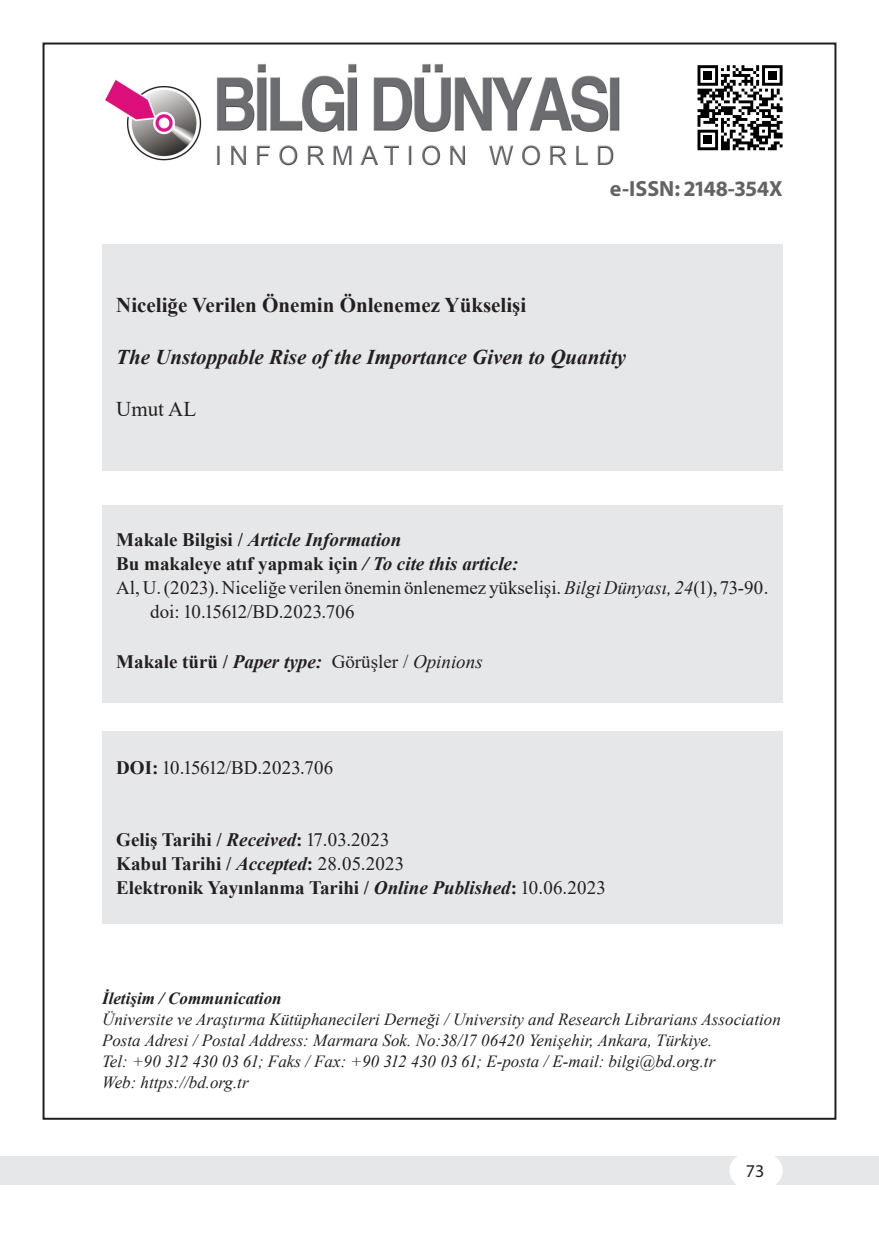
<style>
.page{position:relative;width:879px;height:1253px;background:#fff}
.page>*{position:absolute;margin:0;border:0;box-sizing:border-box;transform-origin:0 0}
.t1{font:700 22px "Myriad Pro";color:#636366}
.Title_Page_Article_Title_2{font:italic 700 21px "Times New Roman";color:#231f20}
.Title_Page_Article_Title_1{font:700 21px "Times New Roman";color:#231f20}
.Title_Page_Authors{font:21px "Times New Roman";color:#231f20}
.Article_Info{font:700 19px/24px "Times New Roman";color:#231f20}
.Cite_as{font:19px/24px "Times New Roman";color:#231f20}
.Article_Info-2{font:19px "Times New Roman";color:#231f20}
.Article_Info-3{font:italic 700 19px "Times New Roman";color:#231f20}
.t2{font:18px "Myriad Pro";color:#231f20}
.Title_Page_Communication{font:italic 17px/21px "Times New Roman";color:#231f20}
.Title_Page_Communication-2{font:italic 700 17px "Times New Roman";color:#231f20}
.s1{font-style:normal}
.s2{font-style:italic}
.s3{font-weight:700}
.s4{font-weight:400}
</style>
<div class="page">
<div style="left:0;top:1157px;width:879px;height:28px;background:#e6e7e9"></div>
<div style="left:729px;top:1154px;width:53px;height:34px;background:#fff;border-radius:17px"></div>
<img style="left:105px;top:64px;width:515px;height:102px">
<svg style="left:697px;top:65px;width:85px;height:85px"></svg>
<div style="left:102px;top:244px;width:680px;height:227px;background:#e6e7e9"></div>
<div style="left:102px;top:505px;width:680px;height:197px;background:#e6e7e9"></div>
<div style="left:102px;top:731px;width:680px;height:193px;background:#e6e7e9"></div>
<p class="t1" style="left:610px;top:174px;width:174px">e-ISSN: 2148-354X</p>
<p class="Title_Page_Article_Title_1" style="left:116px;top:290px;width:411px">Niceliğe Verilen Önemin Önlenemez Yükselişi</p>
<p class="Title_Page_Article_Title_2" style="left:116px;top:342px;width:511px">The Unstoppable Rise of the Importance Given to Quantity</p>
<p class="Title_Page_Authors" style="left:116px;top:394px;width:81px">Umut AL</p>
<p class="Article_Info-3" style="left:116px;top:526px;width:287px"><span class="s1">Makale Bilgisi /</span> Article Information</p>
<p class="Article_Info" style="left:116px;top:551px;width:404px">Bu makaleye atıf yapmak için <span class="s2">/ To cite this article:</span></p>
<p class="Cite_as" style="left:150px;top:575px;width:619px;text-indent:-34px">Al, U. (2023). Niceliğe verilen önemin önlenemez yükselişi. <span class="s2">Bilgi Dünyası, 24</span>(1), 73-90. doi: 10.15612/BD.2023.706</p>
<p class="Article_Info" style="left:116px;top:649px;width:207px">Makale türü / <span class="s2">Paper type:</span></p>
<p class="Article_Info-2" style="left:332px;top:649px;width:152px">Görüşler / <span class="s2">Opinions</span></p>
<p class="Article_Info-2" style="left:116px;top:754px;width:218px"><span class="s3">DOI:</span> 10.15612/BD.2023.706</p>
<p class="Article_Info" style="left:116px;top:827px;width:490px">Geliş Tarihi / <span class="s2">Received</span>: <span class="s4">17.03.2023<br></span>Kabul Tarihi / <span class="s2">Accepted</span>: <span class="s4">28.05.2023<br></span>Elektronik Yayınlanma Tarihi / <span class="s2">Online Published</span>: <span class="s4">10.06.2023</span></p>
<p class="Title_Page_Communication-2" style="left:102px;top:986px;width:181px">İletişim / Communication</p>
<p class="Title_Page_Communication" style="left:102px;top:1008px;width:680px">Üniversite ve Araştırma Kütüphanecileri Derneği / University and Research Librarians Association<br>Posta Adresi / Postal Address: Marmara Sok. No:38/17 06420 Yenişehir, Ankara, Türkiye.</p>
<p class="Title_Page_Communication" style="left:102px;top:1050px;width:615px">Tel: +90 312 430 03 61; Faks / Fax: +90 312 430 03 61; E-posta / E-mail: bilgi@bd.org.tr<br>Web: https://bd.org.tr</p>
<p class="t2" style="left:746px;top:1160px;width:20px">73</p>
</div>
